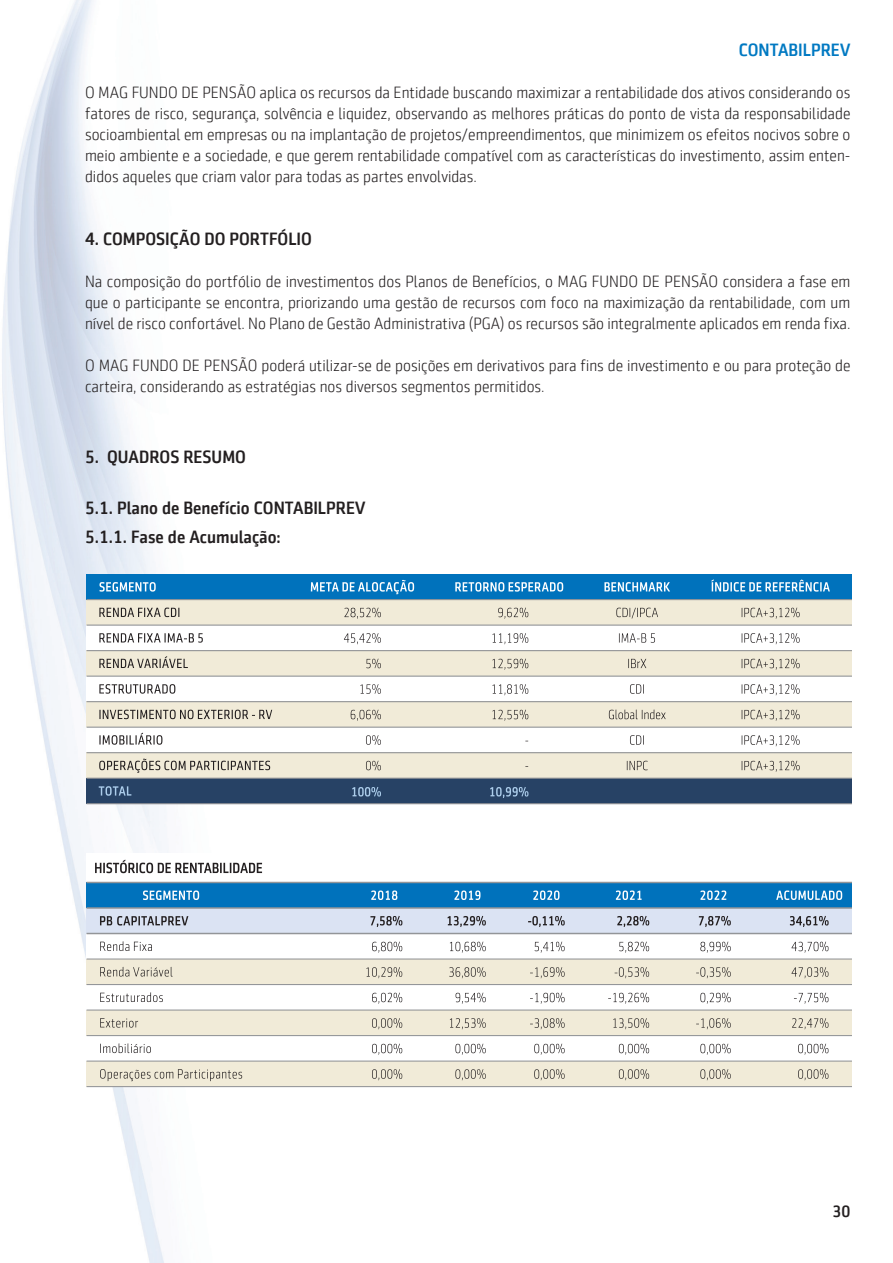
<style>
.page{position:relative;width:893px;height:1263px;background:#fff}
.page>*{position:absolute;margin:0;border:0;box-sizing:border-box;transform-origin:0 0}
.Topico_de_Parafrafo{font:500 18px "Sentico Sans DT Cond";color:#231f20;scale:1.1 1}
.Topico_de_Paragrafo{font:500 18px "Sentico Sans DT Cond";color:#231f20;scale:1.1 1}
.t1{font:500 18px "Sentico Sans DT Cond";color:#0079c2;scale:1.1 1}
.t2{font:300 16.5px/21px "Sentico Sans DT Cond";color:#231f20;text-align:justify;scale:1.1 1}
.t3{font:500 16.5px "Sentico Sans DT Cond";color:#231f20;scale:1.1 1}
</style>
<div class="page">
<img style="left:2px;top:0;width:850px;height:1263px">
<div style="left:87px;top:600px;width:765px;height:25px;background:#f1ebd8"></div>
<div style="left:87px;top:574px;width:765px;height:26px;background:#0072bc"></div>
<div style="left:87px;top:625px;width:765px;height:26px;background:#fff"></div>
<div style="left:87px;top:651px;width:765px;height:25px;background:#f1ebd8"></div>
<div style="left:87px;top:676px;width:765px;height:26px;background:#fff"></div>
<div style="left:87px;top:702px;width:765px;height:25px;background:#f1ebd8"></div>
<div style="left:87px;top:727px;width:765px;height:26px;background:#fff"></div>
<div style="left:87px;top:753px;width:765px;height:25px;background:#f1ebd8"></div>
<div style="left:87px;top:778px;width:765px;height:26px;background:#274265"></div>
<hr style="left:87px;top:624px;width:765px;height:2px;background:#939598">
<hr style="left:87px;top:650px;width:765px;height:1px;background:#939598">
<hr style="left:87px;top:675px;width:765px;height:2px;background:#939598">
<hr style="left:87px;top:701px;width:765px;height:1px;background:#939598">
<hr style="left:87px;top:727px;width:765px;height:1px;background:#939598">
<hr style="left:87px;top:752px;width:765px;height:1px;background:#939598">
<hr style="left:87px;top:778px;width:765px;height:1px;background:#939598">
<hr style="left:87px;top:803px;width:765px;height:1px;background:#939598">
<svg style="left:99px;top:608px;width:80px;height:9px"></svg>
<svg style="left:99px;top:582px;width:57px;height:10px"></svg>
<svg style="left:311px;top:580px;width:103px;height:14px"></svg>
<svg style="left:455px;top:582px;width:108px;height:10px"></svg>
<svg style="left:604px;top:582px;width:66px;height:10px"></svg>
<svg style="left:711px;top:579px;width:119px;height:13px"></svg>
<svg style="left:99px;top:633px;width:104px;height:10px"></svg>
<svg style="left:99px;top:656px;width:89px;height:12px"></svg>
<svg style="left:99px;top:684px;width:76px;height:10px"></svg>
<svg style="left:99px;top:710px;width:173px;height:9px"></svg>
<svg style="left:99px;top:732px;width:63px;height:13px"></svg>
<svg style="left:99px;top:759px;width:171px;height:14px"></svg>
<svg style="left:99px;top:786px;width:32px;height:10px"></svg>
<hr style="left:87px;top:599px;width:765px;height:1px;background:#939598">
<svg style="left:344px;top:608px;width:37px;height:137px"></svg>
<svg style="left:366px;top:761px;width:15px;height:9px"></svg>
<svg style="left:352px;top:787px;width:29px;height:9px"></svg>
<svg style="left:492px;top:608px;width:36px;height:159px"></svg>
<svg style="left:490px;top:787px;width:38px;height:11px"></svg>
<svg style="left:609px;top:608px;width:57px;height:162px"></svg>
<svg style="left:742px;top:608px;width:58px;height:164px"></svg>
<div style="left:87px;top:853px;width:765px;height:233px;background:#fff"></div>
<div style="left:87px;top:908px;width:765px;height:25px;background:#dbe3f3"></div>
<div style="left:87px;top:882px;width:765px;height:26px;background:#0072bc"></div>
<div style="left:87px;top:959px;width:765px;height:25px;background:#f1ebd8"></div>
<div style="left:87px;top:1010px;width:765px;height:25px;background:#f1ebd8"></div>
<div style="left:87px;top:1061px;width:765px;height:25px;background:#f1ebd8"></div>
<svg style="left:100px;top:916px;width:88px;height:9px"></svg>
<svg style="left:100px;top:941px;width:52px;height:10px"></svg>
<svg style="left:100px;top:967px;width:72px;height:9px"></svg>
<svg style="left:100px;top:992px;width:63px;height:10px"></svg>
<svg style="left:100px;top:1018px;width:38px;height:9px"></svg>
<svg style="left:100px;top:1043px;width:51px;height:10px"></svg>
<svg style="left:100px;top:1069px;width:142px;height:12px"></svg>
<hr style="left:87px;top:907px;width:765px;height:2px;background:#939598">
<hr style="left:87px;top:882px;width:765px;height:1px;background:#939598">
<hr style="left:87px;top:933px;width:765px;height:1px;background:#939598">
<hr style="left:87px;top:958px;width:765px;height:1px;background:#939598">
<hr style="left:87px;top:984px;width:765px;height:1px;background:#939598">
<hr style="left:87px;top:1009px;width:765px;height:1px;background:#939598">
<hr style="left:87px;top:1035px;width:765px;height:1px;background:#939598">
<hr style="left:87px;top:1060px;width:765px;height:1px;background:#939598">
<hr style="left:87px;top:1086px;width:765px;height:1px;background:#939598">
<svg style="left:95px;top:859px;width:167px;height:14px"></svg>
<svg style="left:371px;top:890px;width:26px;height:10px"></svg>
<svg style="left:143px;top:890px;width:56px;height:10px"></svg>
<svg style="left:454px;top:890px;width:26px;height:10px"></svg>
<svg style="left:533px;top:890px;width:26px;height:10px"></svg>
<svg style="left:616px;top:890px;width:26px;height:10px"></svg>
<svg style="left:700px;top:890px;width:26px;height:10px"></svg>
<svg style="left:776px;top:890px;width:66px;height:10px"></svg>
<svg style="left:366px;top:916px;width:36px;height:164px"></svg>
<svg style="left:447px;top:916px;width:39px;height:164px"></svg>
<svg style="left:696px;top:916px;width:35px;height:164px"></svg>
<svg style="left:528px;top:916px;width:37px;height:164px"></svg>
<svg style="left:608px;top:916px;width:41px;height:164px"></svg>
<svg style="left:790px;top:916px;width:39px;height:164px"></svg>
<p class="t1" style="left:739px;top:40px;width:103px">CONTABILPREV</p>
<p class="t2" style="left:85px;top:82px;width:697px">O MAG FUNDO DE PENSÃO aplica os recursos da Entidade buscando maximizar a rentabilidade dos ativos considerando os fatores de risco, segurança, solvência e liquidez, observando as melhores práticas do ponto de vista da responsabilidade socioambiental em empresas ou na implantação de projetos/empreendimentos, que minimizem os efeitos nocivos sobre o meio ambiente e a sociedade, e que gerem rentabilidade compatível com as características do investimento, assim enten&shy;didos aqueles que criam valor para todas as partes envolvidas.</p>
<p class="Topico_de_Paragrafo" style="left:85px;top:229px;width:208px">4. COMPOSIÇÃO DO PORTFÓLIO</p>
<p class="t2" style="left:85px;top:271px;width:697px">Na composição do portfólio de investimentos dos Planos de Benefícios, o MAG FUNDO DE PENSÃO considera a fase em que o participante se encontra, priorizando uma gestão de recursos com foco na maximização da rentabilidade, com um nível de risco confortável. No Plano de Gestão Administrativa (PGA) os recursos são integralmente aplicados em renda fixa.</p>
<p class="t2" style="left:85px;top:355px;width:697px">O MAG FUNDO DE PENSÃO poderá utilizar-se de posições em derivativos para fins de investimento e ou para proteção de carteira, considerando as estratégias nos diversos segmentos permitidos.</p>
<p class="Topico_de_Parafrafo" style="left:85px;top:447px;width:148px">5. QUADROS RESUMO</p>
<p class="Topico_de_Parafrafo" style="left:85px;top:498px;width:257px">5.1. Plano de Benefício CONTABILPREV</p>
<p class="Topico_de_Parafrafo" style="left:85px;top:527px;width:179px">5.1.1. Fase de Acumulação:</p>
<p class="t3" style="left:832px;top:1202px;width:18px">30</p>
</div>
